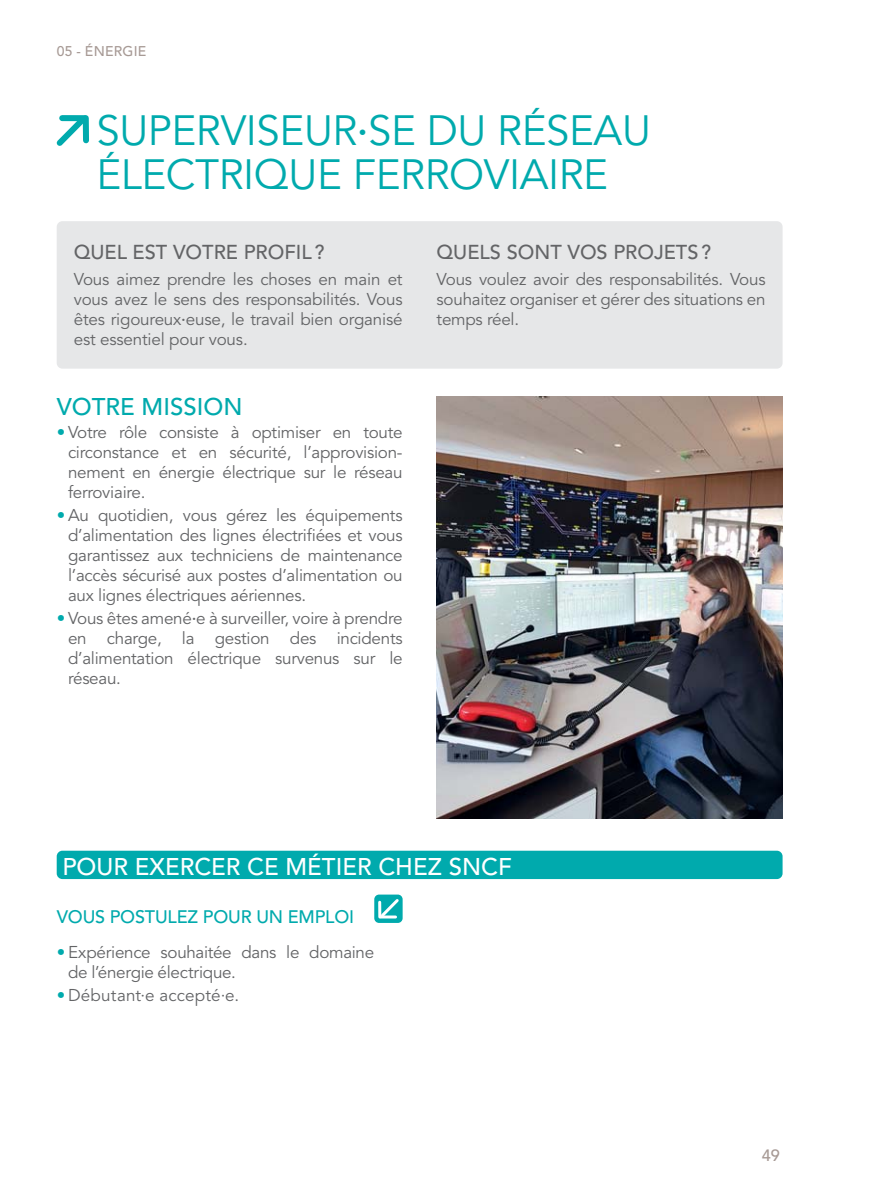
<style>
.page{position:relative;width:896px;height:1191px;background:#fff}
.page>*{position:absolute;margin:0;border:0;box-sizing:border-box;transform-origin:0 0}
.t1{font:42px/44px "Avenir LT Std";letter-spacing:-.01em;color:#00aaad}
.t2{font:500 24px "Avenir LT Std";color:#fff}
.t3{font:500 24px "Avenir LT Std";color:#00aaad}
.t4{font:500 20px "Avenir LT Std";color:#636466}
.t5{font:500 18px "Avenir LT Std";letter-spacing:-.01em;color:#00aaad}
.t6{font:17px/20px "Avenir LT Std";letter-spacing:-.015em;color:#636466;text-align:justify}
.t7{font:17px "Avenir LT Std";letter-spacing:.015em;color:#636466}
.t8{font:500 16.4px "Avenir LT Std";color:#a79a95}
.t9{font:500 14px "Avenir LT Std";letter-spacing:.015em;color:#a79a95}
.s1{font-weight:500}
.s2{color:#00aaad}
</style>
<div class="page">
<svg style="left:56px;top:115px;width:33px;height:31px"></svg>
<div style="left:62px;top:115px;width:23px;height:6px;background:#00aaad"></div>
<img style="left:437px;top:397px;width:345px;height:422px">
<div style="left:57px;top:221px;width:725px;height:148px;background:#e6e7e8;border-radius:6px"></div>
<div style="left:57px;top:850px;width:725px;height:29px;background:#00aaad;border-radius:6px"></div>
<div style="left:374px;top:894px;width:29px;height:29px;background:#00aaad;border-radius:5px"></div>
<svg style="left:378px;top:899px;width:21px;height:20px"></svg>
<hr style="left:381px;top:915px;width:14px;height:3px;background:#fff">
<p class="t9" style="left:57px;top:45px;width:91px">05 - ÉNERGIE</p>
<h1 class="t1" style="left:96px;top:112px;width:556px">SUPERVISEUR<span class="s1">·</span>SE DU RÉSEAU<br>ÉLECTRIQUE FERROVIAIRE</h1>
<p class="t4" style="left:74px;top:243px;width:252px">QUEL EST VOTRE PROFIL ?</p>
<p class="t6" style="left:74px;top:270px;width:330px">Vous aimez prendre les choses en main et vous avez le sens des responsabilités. Vous êtes rigoureux<span class="s1">·</span>euse, le travail bien organisé est essentiel pour vous.</p>
<h2 class="t3" style="left:57px;top:396px;width:187px">VOTRE MISSION</h2>
<p class="t6" style="left:68px;top:423px;width:336px;text-indent:-11px"><span class="s2">•</span> Votre rôle consiste à optimiser en toute circonstance et en sécurité, l’approvision&shy;nement en énergie électrique sur le réseau ferroviaire.</p>
<p class="t6" style="left:68px;top:506px;width:336px;text-indent:-11px"><span class="s2">•</span> Au quotidien, vous gérez les équipements d’alimentation des lignes électrifiées et vous garantissez aux techniciens de maintenance l’accès sécurisé aux postes d’alimentation ou aux lignes électriques aériennes.</p>
<p class="t6" style="left:68px;top:609px;width:336px;text-indent:-11px"><span class="s2">•</span> Vous êtes amené<span class="s1">·</span>e à surveiller, voire à prendre en charge, la gestion des incidents d’alimentation électrique survenus sur le réseau.</p>
<p class="t4" style="left:437px;top:243px;width:276px">QUELS SONT VOS PROJETS ?</p>
<p class="t6" style="left:437px;top:270px;width:330px">Vous voulez avoir des responsabilités. Vous souhaitez organiser et gérer des situations en temps réel.</p>
<h2 class="t2" style="left:62px;top:856px;width:451px">POUR EXERCER CE MÉTIER CHEZ SNCF</h2>
<p class="t5" style="left:57px;top:909px;width:299px">VOUS POSTULEZ POUR UN EMPLOI</p>
<p class="t6" style="left:68px;top:944px;width:308px;text-indent:-11px"><span class="s2">•</span> Expérience souhaitée dans le domaine de l’énergie électrique.</p>
<p class="t7" style="left:57px;top:988px;width:184px"><span class="s2">•</span> Débutant·e accepté·e.</p>
<p class="t8" style="left:762px;top:1148px;width:20px">49</p>
</div>
